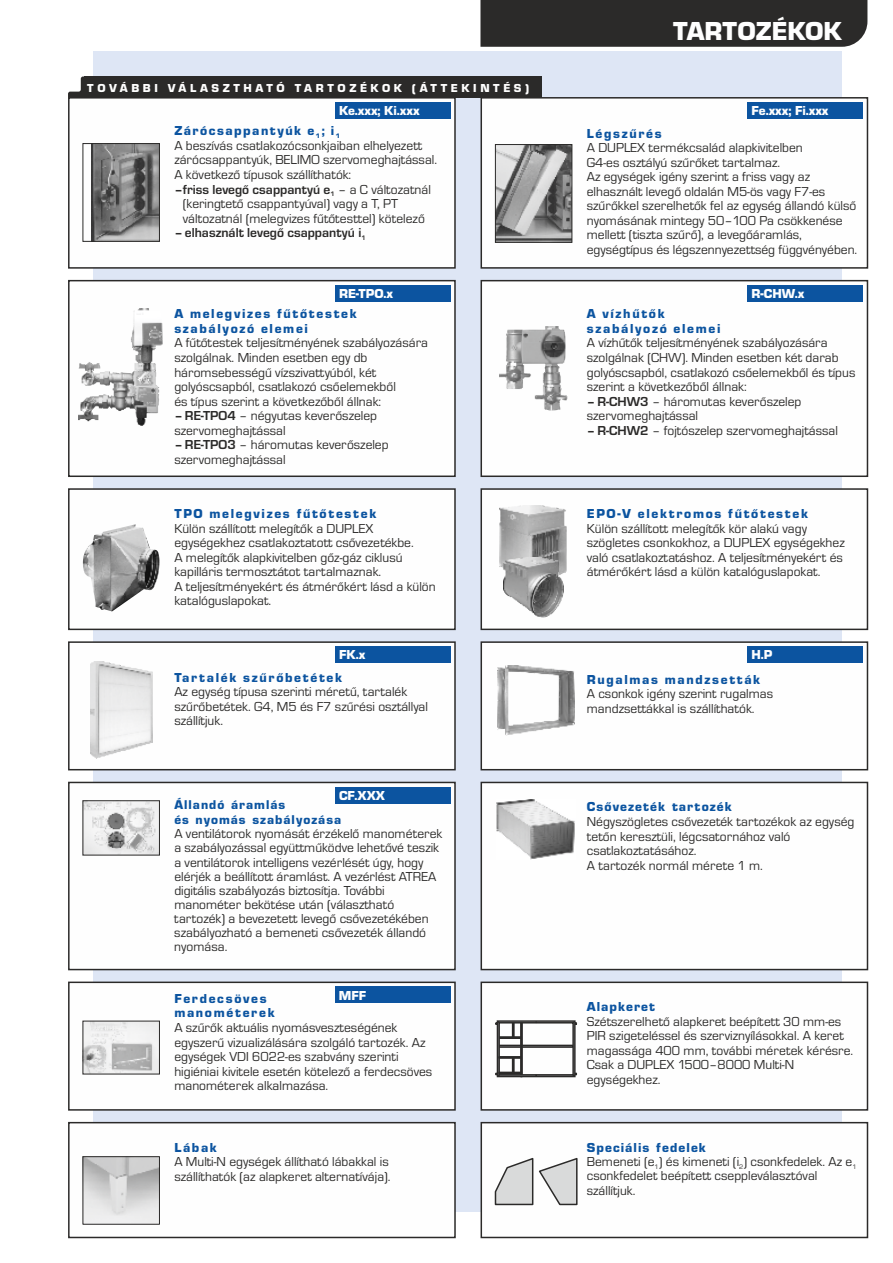
<style>
.page{position:relative;width:893px;height:1263px;background:#fff}
.page>*{position:absolute;margin:0;border:0;box-sizing:border-box;transform-origin:0 0}
.t1{font:27px "Eurostile TEE Blac";color:#fefefe}
.t2{font:13.5px/14.5px "Eurostile TEE";color:#2b2a29}
.t3{font:13.5px/14.9px "Eurostile TEE Blac";letter-spacing:.125em;color:#0c54a0}
.t4{font:700 13.5px "Eurostile TEE";color:#2b2a29}
.t5{font:13.5px "Eurostile TEE Blac";color:#fefefe}
.t6{font:13.5px "Eurostile TEE Blac";letter-spacing:.08em;color:#0c54a0}
.t7{font:13.2px/14.4px "Eurostile TEE Blac";letter-spacing:.08em;color:#0c54a0}
.t8{font:12px "Eurostile TEE Blac";letter-spacing:.3em;color:#fefefe}
.t9{font:6.75px "Eurostile TEE Blac";color:#0c54a0}
.t10{font:700 6.75px "Eurostile TEE";color:#2b2a29}
.s1{font-weight:400}
.s2{font-weight:700}
</style>
<div class="page">
<div style="left:94px;top:51px;width:748px;height:1161px;background:#dee6f5"></div>
<div style="left:68px;top:98px;width:388px;height:171px;background:#fefefe"></div>
<div style="left:68px;top:279px;width:388px;height:199px;background:#fefefe"></div>
<div style="left:480px;top:279px;width:389px;height:198px;background:#fefefe"></div>
<div style="left:480px;top:641px;width:389px;height:130px;background:#fefefe"></div>
<div style="left:68px;top:641px;width:388px;height:130px;background:#fefefe"></div>
<div style="left:480px;top:488px;width:389px;height:143px;background:#fefefe"></div>
<div style="left:480px;top:97px;width:389px;height:172px;background:#fefefe"></div>
<img style="left:497px;top:146px;width:73px;height:95px">
<div style="left:495px;top:144px;width:77px;height:99px;border:1px solid #2b2a29"></div>
<div style="left:335px;top:102px;width:116px;height:17px;background:#0c54a0"></div>
<div style="left:335px;top:285px;width:116px;height:17px;background:#0c54a0"></div>
<div style="left:748px;top:102px;width:115px;height:17px;background:#0c54a0"></div>
<div style="left:748px;top:285px;width:115px;height:17px;background:#0c54a0"></div>
<div style="left:748px;top:646px;width:115px;height:17px;background:#0c54a0"></div>
<div style="left:335px;top:646px;width:116px;height:17px;background:#0c54a0"></div>
<img style="left:91px;top:145px;width:67px;height:95px">
<div style="left:83px;top:143px;width:77px;height:99px;border:1px solid #2b2a29"></div>
<img style="left:500px;top:506px;width:67px;height:82px">
<img style="left:504px;top:557px;width:59px;height:61px">
<img style="left:90px;top:661px;width:62px;height:98px">
<img style="left:497px;top:666px;width:78px;height:69px">
<div style="left:68px;top:487px;width:388px;height:144px;background:#fefefe"></div>
<img style="left:83px;top:524px;width:76px;height:87px">
<div style="left:68px;top:781px;width:388px;height:190px;background:#fefefe"></div>
<img style="left:85px;top:802px;width:73px;height:51px">
<div style="left:83px;top:800px;width:77px;height:55px;border:1px solid #2b2a29"></div>
<div style="left:335px;top:787px;width:116px;height:16px;background:#0c54a0"></div>
<svg style="left:68px;top:981px;width:388px;height:130px;background:#f5f5f5"></svg>
<img style="left:85px;top:1023px;width:73px;height:49px">
<div style="left:335px;top:986px;width:116px;height:17px;background:#0c54a0"></div>
<div style="left:480px;top:781px;width:389px;height:190px;background:#fefefe"></div>
<div style="left:480px;top:981px;width:389px;height:130px;background:#fefefe"></div>
<svg style="left:495px;top:1019px;width:82px;height:59px;background:#c1c0c0"></svg>
<svg style="left:68px;top:1121px;width:388px;height:118px;fill:#fefefe"></svg>
<svg style="left:480px;top:1121px;width:389px;height:118px;fill:#fefefe"></svg>
<svg style="left:494px;top:1156px;width:84px;height:50px;background:#d4d4d4"></svg>
<img style="left:496px;top:799px;width:79px;height:61px">
<img style="left:85px;top:1158px;width:73px;height:64px">
<div style="left:83px;top:1156px;width:77px;height:68px;border:1px solid #2b2a29"></div>
<div style="left:480px;top:0;width:387px;height:47px;background:#2b2a29"></div>
<svg style="left:68px;top:77px;width:16px;height:21px"></svg>
<div style="left:84px;top:77px;width:458px;height:21px;background:#2b2a29"></div>
<img style="left:79px;top:309px;width:85px;height:116px">
<img style="left:500px;top:327px;width:68px;height:83px">
<p class="t8" style="left:87px;top:84px;width:444px">TOVÁBBI VÁLASZTHATÓ TARTOZÉKOK (ÁTTEKINTÉS)</p>
<p class="t5" style="left:339px;top:106px;width:82px">Ke.xxx; Ki.xxx</p>
<p class="t3" style="left:174px;top:125px;width:162px">Zárócsappantyúk e ; i</p>
<p class="t9" style="left:316px;top:133px;width:6px">1</p>
<p class="t9" style="left:336px;top:133px;width:6px">1</p>
<p class="t2" style="left:174px;top:139px;width:264px">A beszívás csatlakozócsonkjaiban elhelyezett zárócsappantyúk, BELIMO szervomeghajtással.<br>A következő típusok szállíthatók:</p>
<p class="t4" style="left:174px;top:185px;width:258px">– friss levegő csappantyú e <span class="s1">– a C változatnál</span></p>
<p class="t10" style="left:330px;top:192px;width:6px">1</p>
<p class="t2" style="left:183px;top:198px;width:243px">(keringtető csappantyúval) vagy a T, PT változatnál (melegvizes fűtőtesttel) kötelező</p>
<p class="t4" style="left:174px;top:228px;width:193px">– elhasznált levegő csappantyú i<sub>1</sub></p>
<p class="t5" style="left:339px;top:289px;width:56px">RE-TPO.x</p>
<p class="t3" style="left:174px;top:307px;width:184px">A melegvizes fűtőtestek szabályozó elemei</p>
<p class="t2" style="left:174px;top:337px;width:255px">A fűtőtestek teljesítményének szabályozására szolgálnak. Minden esetben egy db háromsebességű vízszivattyúból, két golyóscsapból, csatlakozó csőelemekből<br>és típus szerint a következőből állnak:</p>
<p class="t2" style="left:174px;top:410px;width:204px"><span class="s2">– RE-TPO4</span> – négyutas keverőszelep szervomeghajtással</p>
<p class="t2" style="left:174px;top:439px;width:216px"><span class="s2">– RE-TPO3</span> – háromutas keverőszelep szervomeghajtással</p>
<p class="t3" style="left:174px;top:507px;width:204px">TPO melegvizes fűtőtestek</p>
<p class="t2" style="left:174px;top:522px;width:263px">Külön szállított melegítők a DUPLEX egységekhez csatlakoztatott csővezetékbe.<br>A melegítők alapkivitelben gőz-gáz ciklusú kapilláris termosztátot tartalmaznak.<br>A teljesítményekért és átmérőkért lásd a külön katalóguslapokat.</p>
<h1 class="t1" style="left:673px;top:22px;width:170px">TARTOZÉKOK</h1>
<p class="t5" style="left:751px;top:106px;width:79px">Fe.xxx; Fi.xxx</p>
<p class="t3" style="left:587px;top:127px;width:77px">Légszűrés</p>
<p class="t2" style="left:587px;top:142px;width:272px">A DUPLEX termékcsalád alapkivitelben<br>G4-es osztályú szűrőket tartalmaz.<br>Az egységek igény szerint a friss vagy az elhasznált levegő oldalán M5-ös vagy F7-es szűrőkkel szerelhetők fel az egység állandó külső nyomásának mintegy 50–100 Pa csökkenése mellett (tiszta szűrő), a levegőáramlás, egységtípus és légszennyezettség függvényében.</p>
<p class="t5" style="left:751px;top:289px;width:54px">R-CHW.x</p>
<p class="t3" style="left:587px;top:307px;width:135px">A vízhűtők szabályozó elemei</p>
<p class="t2" style="left:587px;top:337px;width:270px">A vízhűtők teljesítményének szabályozására szolgálnak (CHW). Minden esetben két darab golyóscsapból, csatlakozó csőelemekből és típus szerint a következőből állnak:</p>
<p class="t2" style="left:587px;top:395px;width:216px"><span class="s2">– R-CHW3</span> – háromutas keverőszelep szervomeghajtással</p>
<p class="t2" style="left:587px;top:424px;width:253px"><span class="s2">– R-CHW2</span> – fojtószelep szervomeghajtással</p>
<p class="t3" style="left:587px;top:507px;width:223px">EPO-V elektromos fűtőtestek</p>
<p class="t2" style="left:587px;top:522px;width:259px">Külön szállított melegítők kör alakú vagy szögletes csonkokhoz, a DUPLEX egységekhez való csatlakoztatáshoz. A teljesítményekért és átmérőkért lásd a külön katalóguslapokat.</p>
<p class="t5" style="left:339px;top:650px;width:28px">FK.x</p>
<p class="t5" style="left:751px;top:650px;width:23px">H.P</p>
<p class="t3" style="left:174px;top:671px;width:169px">Tartalék szűrőbetétek</p>
<p class="t2" style="left:174px;top:686px;width:255px">Az egység típusa szerinti méretű, tartalék szűrőbetétek. G4, M5 és F7 szűrési osztállyal szállítjuk.</p>
<p class="t5" style="left:339px;top:791px;width:47px">CF.XXX</p>
<p class="t7" style="left:174px;top:799px;width:168px">Állandó áramlás<br>és nyomás szabályozása</p>
<p class="t2" style="left:174px;top:828px;width:270px;line-height:14px">A ventilátorok nyomását érzékelő manométerek a szabályozással együttműködve lehetővé teszik a ventilátorok intelligens vezérlését úgy, hogy elérjék a beállított áramlást. A vezérlést ATREA digitális szabályozás biztosítja. További manométer bekötése után (választható tartozék) a bevezetett levegő csővezetékében szabályozható a bemeneti csővezeték állandó nyomása.</p>
<p class="t5" style="left:339px;top:990px;width:29px">MFF</p>
<p class="t3" style="left:174px;top:992px;width:102px">Ferdecsöves manométerek</p>
<p class="t2" style="left:174px;top:1021px;width:259px">A szűrők aktuális nyomásveszteségének egyszerű vizualizálására szolgáló tartozék. Az egységek VDI 6022-es szabvány szerinti higiéniai kivitele esetén kötelező a ferdecsöves manométerek alkalmazása.</p>
<p class="t3" style="left:174px;top:1141px;width:44px">Lábak</p>
<p class="t2" style="left:174px;top:1156px;width:218px">A Multi-N egységek állítható lábakkal is szállíthatók (az alapkeret alternatívája).</p>
<p class="t3" style="left:587px;top:673px;width:175px">Rugalmas mandzsetták</p>
<p class="t2" style="left:587px;top:688px;width:188px">A csonkok igény szerint rugalmas mandzsettákkal is szállíthatók.</p>
<p class="t6" style="left:587px;top:802px;width:147px">Csővezeték tartozék</p>
<p class="t2" style="left:587px;top:815px;width:269px">Négyszögletes csővezeték tartozékok az egység tetőn keresztüli, légcsatornához való csatlakoztatásához.<br>A tartozék normál mérete 1 m.</p>
<p class="t6" style="left:587px;top:1002px;width:70px">Alapkeret</p>
<p class="t2" style="left:587px;top:1015px;width:268px">Szétszerelhető alapkeret beépített 30 mm-es PIR szigeteléssel és szerviznyílásokkal. A keret magassága 400 mm, további méretek kérésre.<br>Csak a DUPLEX 1500–8000 Multi-N egységekhez.</p>
<p class="t6" style="left:587px;top:1142px;width:121px">Speciális fedelek</p>
<p class="t2" style="left:587px;top:1156px;width:271px">Bemeneti (e<sub>1</sub>) és kimeneti (i<sub>2</sub>) csonkfedelek. Az e<sub>1 </sub>csonkfedelet beépített cseppleválasztóval szállítjuk.</p>
</div>
